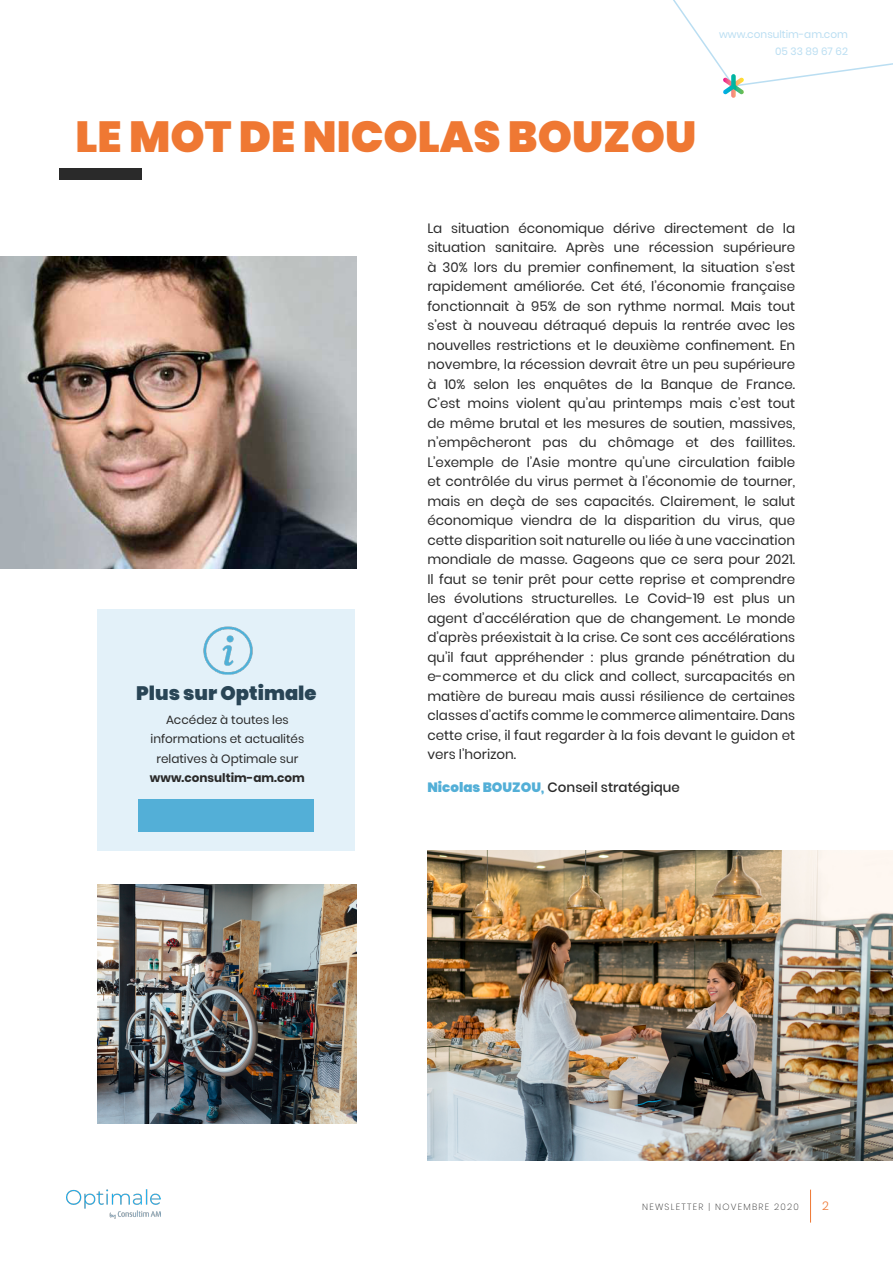
<style>
.page{position:relative;width:893px;height:1263px;background:#fff}
.page>*{position:absolute;margin:0;border:0;box-sizing:border-box;transform-origin:0 0}
.t1{font:900 43.5px "Poppins";color:#ef7833}
.t2{font:900 19.5px "Poppins";color:#294556}
.t3{font:13.5px/19.5px "Poppins";color:#2a2a2a;text-align:justify}
.t4{font:500 13.5px "Poppins";color:#2a2a2a}
.t5{font:12px/19.5px "Poppins";color:#2a2a2a;text-align:center}
.t6{font:700 12px "Poppins";color:#2a2a2a}
.t7{font:300 12px "Poppins";color:#ef7833}
.t8{font:10.5px/16.5px "Poppins";color:#badef2;text-align:right}
.t9{font:200 9px "Poppins";letter-spacing:.14em;color:#2a2a2a}
.s1{font-weight:900;color:#53afd7}
.s2{font-weight:700;color:#53afd7}
</style>
<div class="page">
<hr style="left:810px;top:1189px;width:1px;height:33px;background:#ef7833">
<img style="left:66px;top:1189px;width:95px;height:30px">
<svg style="left:673px;top:0;width:220px;height:98px"></svg>
<div style="left:60px;top:168px;width:82px;height:11px;background:#2a2a2a"></div>
<img style="left:0;top:257px;width:356px;height:311px">
<div style="left:98px;top:609px;width:257px;height:241px;background:#e3f1f9"></div>
<div style="left:139px;top:800px;width:175px;height:32px;background:#53afd7"></div>
<img style="left:203px;top:626px;width:50px;height:49px">
<img style="left:427px;top:850px;width:465px;height:311px">
<img style="left:98px;top:884px;width:258px;height:239px">
<p class="t8" style="left:719px;top:27px;width:130px">www.consultim-am.com<br>05 33 89 67 62</p>
<h1 class="t1" style="left:75px;top:112px;width:622px">LE MOT DE NICOLAS BOUZOU</h1>
<h2 class="t2" style="left:136px;top:682px;width:182px">Plus sur Optimale</h2>
<p class="t5" style="left:150px;top:710px;width:155px">Accédez à toutes les informations et actualités relatives à Optimale sur</p>
<p class="t6" style="left:150px;top:771px;width:156px">www.consultim-am.com</p>
<p class="t3" style="left:427px;top:219px;width:369px">La situation économique dérive directement de la situation sanitaire. Après une récession supérieure à 30% lors du premier confinement, la situation s’est rapidement améliorée. Cet été, l’économie française fonctionnait à 95% de son rythme normal. Mais tout s’est à nouveau détraqué depuis la rentrée avec les nouvelles restrictions et le deuxième confinement. En novembre, la récession devrait être un peu supérieure à 10% selon les enquêtes de la Banque de France.<br>C’est moins violent qu’au printemps mais c’est tout de même brutal et les mesures de soutien, massives, n’empêcheront pas du chômage et des faillites.<br>L’exemple de l’Asie montre qu’une circulation faible et contrôlée du virus permet à l’économie de tourner, mais en deçà de ses capacités. Clairement, le salut économique viendra de la disparition du virus, que cette disparition soit naturelle ou liée à une vaccination mondiale de masse. Gageons que ce sera pour 2021.<br>Il faut se tenir prêt pour cette reprise et comprendre les évolutions structurelles. Le Covid-19 est plus un agent d’accélération que de changement. Le monde d’après préexistait à la crise. Ce sont ces accélérations qu’il faut appréhender : plus grande pénétration du e-commerce et du click and collect, surcapacités en matière de bureau mais aussi résilience de certaines classes d’actifs comme le commerce alimentaire. Dans cette crise, il faut regarder à la fois devant le guidon et vers l’horizon.</p>
<p class="t4" style="left:427px;top:779px;width:254px"><span class="s1">Nicolas BOUZOU</span><span class="s2">,</span> Conseil stratégique</p>
<p class="t9" style="left:642px;top:1202px;width:158px">NEWSLETTER | NOVEMBRE 2020</p>
<p class="t7" style="left:822px;top:1199px;width:8px">2</p>
</div>
